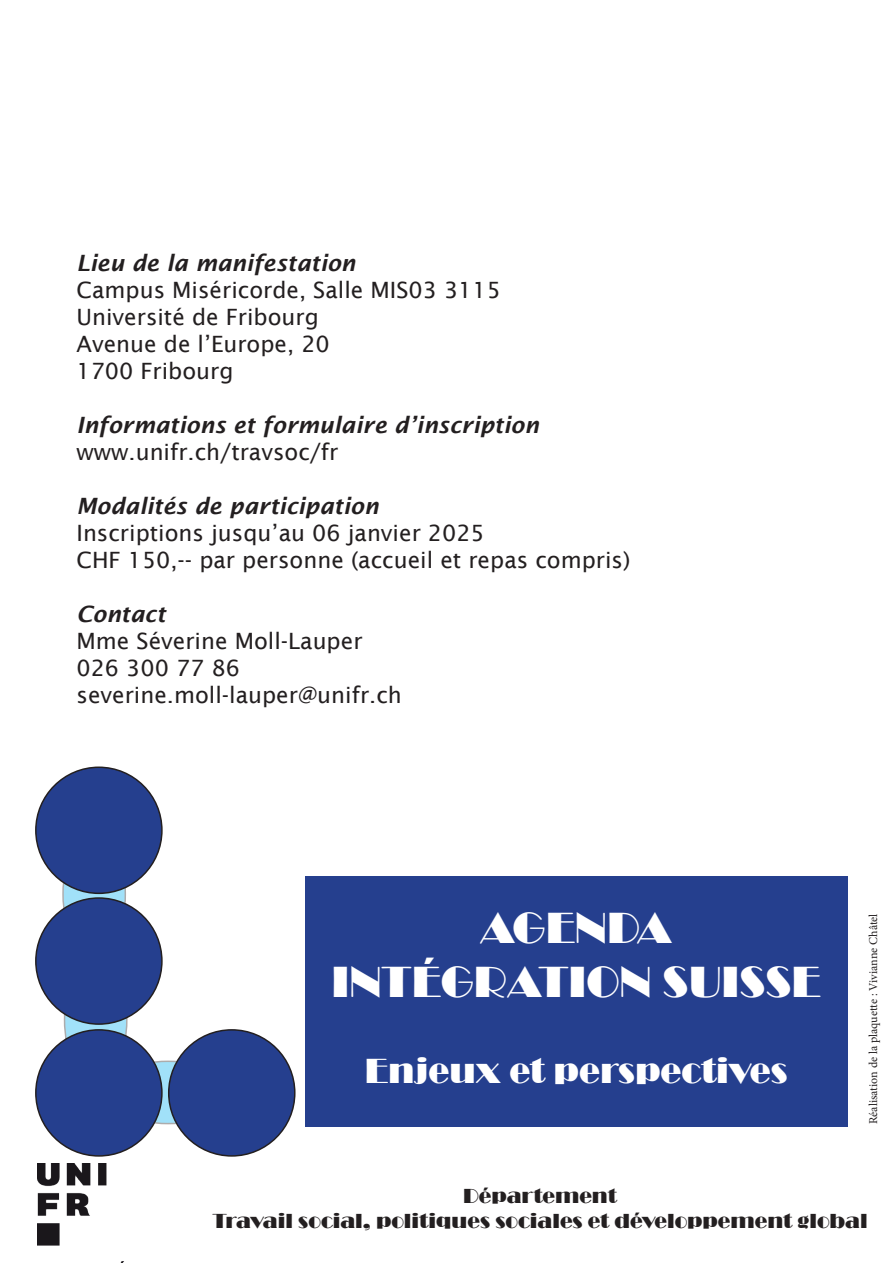
<style>
.page{position:relative;width:893px;height:1263px;background:#fff}
.page>*{position:absolute;margin:0;border:0;box-sizing:border-box;transform-origin:0 0}
.t1{font:45px "Broadway";color:#fff}
.t2{font:36px "Broadway";color:#fff}
.t3{font:22.5px "Lucida Sans";color:#231f20}
.t4{font:italic 600 22.5px "Lucida Sans";color:#231f20}
.t5{font:22.5px "Lucida Sans";color:#231f20}
.t6{font:21px/25.2px "Broadway";color:#231f20;text-align:center}
.t7{font:12px "Minion Pro";letter-spacing:-.005em;color:#231f20}
</style>
<div class="page">
<img style="left:38px;top:1163px;width:86px;height:100px">
<div style="left:305px;top:876px;width:542px;height:251px;background:#253f8e"></div>
<svg style="left:63px;top:831px;width:62px;height:126px"></svg>
<svg style="left:65px;top:956px;width:62px;height:126px"></svg>
<svg style="left:105px;top:1061px;width:126px;height:62px"></svg>
<div style="left:36px;top:767px;width:126px;height:126px;background:#253f8e;border-radius:50%"></div>
<div style="left:36px;top:898px;width:126px;height:126px;background:#253f8e;border-radius:50%"></div>
<div style="left:36px;top:1030px;width:126px;height:126px;background:#253f8e;border-radius:50%"></div>
<div style="left:169px;top:1030px;width:126px;height:126px;background:#253f8e;border-radius:50%"></div>
<p class="t4" style="left:77px;top:250px;width:280px">Lieu de la manifestation</p>
<p class="t3" style="left:77px;top:277px;width:426px">Campus Miséricorde, Salle MIS03 3115</p>
<p class="t3" style="left:77px;top:304px;width:244px">Université de Fribourg</p>
<p class="t3" style="left:77px;top:331px;width:255px">Avenue de l’Europe, 20</p>
<p class="t3" style="left:77px;top:358px;width:158px">1700 Fribourg</p>
<p class="t4" style="left:77px;top:412px;width:464px">Informations et formulaire d’inscription</p>
<p class="t3" style="left:77px;top:439px;width:263px">www.unifr.ch/travsoc/fr</p>
<p class="t4" style="left:77px;top:493px;width:304px">Modalités de participation</p>
<p class="t3" style="left:77px;top:520px;width:410px">Inscriptions jusqu’au 06 janvier 2025</p>
<p class="t3" style="left:77px;top:547px;width:555px">CHF 150,-- par personne (accueil et repas compris)</p>
<p class="t4" style="left:77px;top:601px;width:91px">Contact</p>
<p class="t3" style="left:77px;top:628px;width:287px">Mme Séverine Moll-Lauper</p>
<p class="t5" style="left:77px;top:655px;width:165px">026 300 77 86</p>
<p class="t3" style="left:77px;top:682px;width:327px">severine.moll-lauper@unifr.ch</p>
<p class="t1" style="left:481px;top:902px;width:193px">AGENDA</p>
<p class="t1" style="left:331px;top:956px;width:491px">INTÉGRATION SUISSE</p>
<p class="t2" style="left:365px;top:1050px;width:424px">Enjeux et perspectives</p>
<p class="t7" style="left:865px;top:1124px;width:212px;rotate:-90deg">Réalisation de la plaquette : Vivianne Châtel</p>
<p class="t6" style="left:212px;top:1183px;width:657px">Département<br>Travail social, politiques sociales et développement global</p>
</div>
